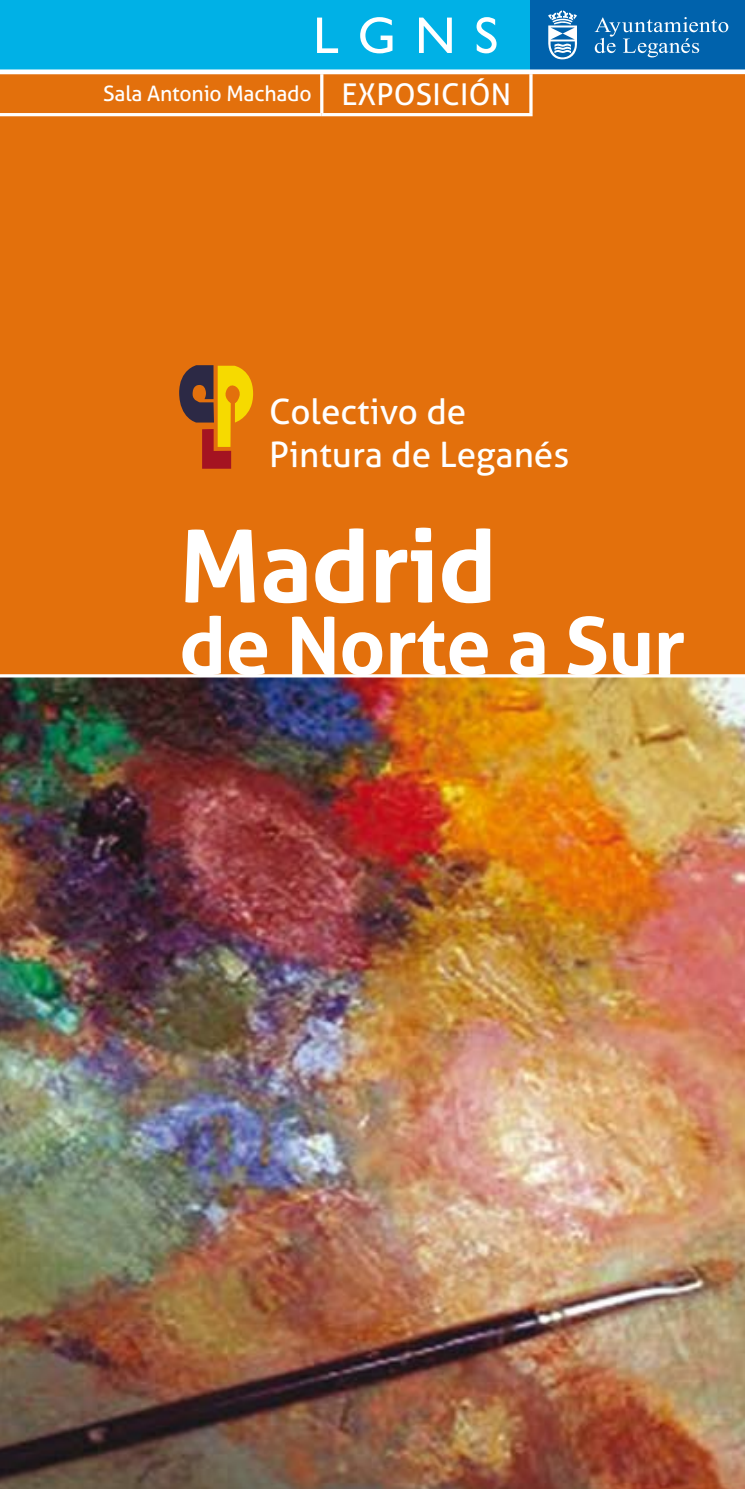
<style>
.page{position:relative;width:745px;height:1489px;background:#fff}
.page>*{position:absolute;margin:0;border:0;box-sizing:border-box;transform-origin:0 0}
.t1{font:700 100px "Aller";letter-spacing:-.01em;color:#fff}
.t2{font:700 80px "Aller";letter-spacing:-.01em;color:#fff}
.t3{font:35px/42.5px "Aller";color:#fff}
.t4{font:21.25px "Aller";letter-spacing:-.01em;color:#fff}
.s1{font-size:30px}
</style>
<div class="page">
<div style="left:0;top:0;width:530px;height:70px;background:#00b1e6"></div>
<svg style="left:317px;top:17px;width:179px;height:36px"></svg>
<div style="left:530px;top:0;width:214px;height:70px;background:#0062ac"></div>
<svg style="left:594px;top:17px;width:133px;height:40px"></svg>
<svg style="left:548px;top:10px;width:29px;height:50px"></svg>
<div style="left:0;top:74px;width:744px;height:564px;background:#e3700c"></div>
<div style="left:0;top:638px;width:744px;height:850px;background:#e3700c"></div>
<img style="left:0;top:677px;width:744px;height:811px">
<hr style="left:0;top:113px;width:321px;height:3px;background:#fff">
<hr style="left:320px;top:74px;width:3px;height:39px;background:#fff">
<hr style="left:529px;top:74px;width:3px;height:39px;background:#fff">
<hr style="left:321px;top:113px;width:211px;height:3px;background:#fff">
<hr style="left:0;top:674px;width:744px;height:3px;background:#fff">
<svg style="left:0;top:69px;width:744px;height:1px"></svg>
<svg style="left:179px;top:365px;width:74px;height:103px;background:#bc7116"></svg>
<p class="t4" style="left:103px;top:81px;width:409px">Sala Antonio Machado <span class="s1">exposición</span></p>
<h3 class="t3" style="left:269px;top:390px;width:301px">Colectivo de<br>Pintura de Leganés</h3>
<h1 class="t1" style="left:179px;top:505px;width:319px">Madrid</h1>
<h2 class="t2" style="left:179px;top:596px;width:507px">de Norte a Sur</h2>
</div>
